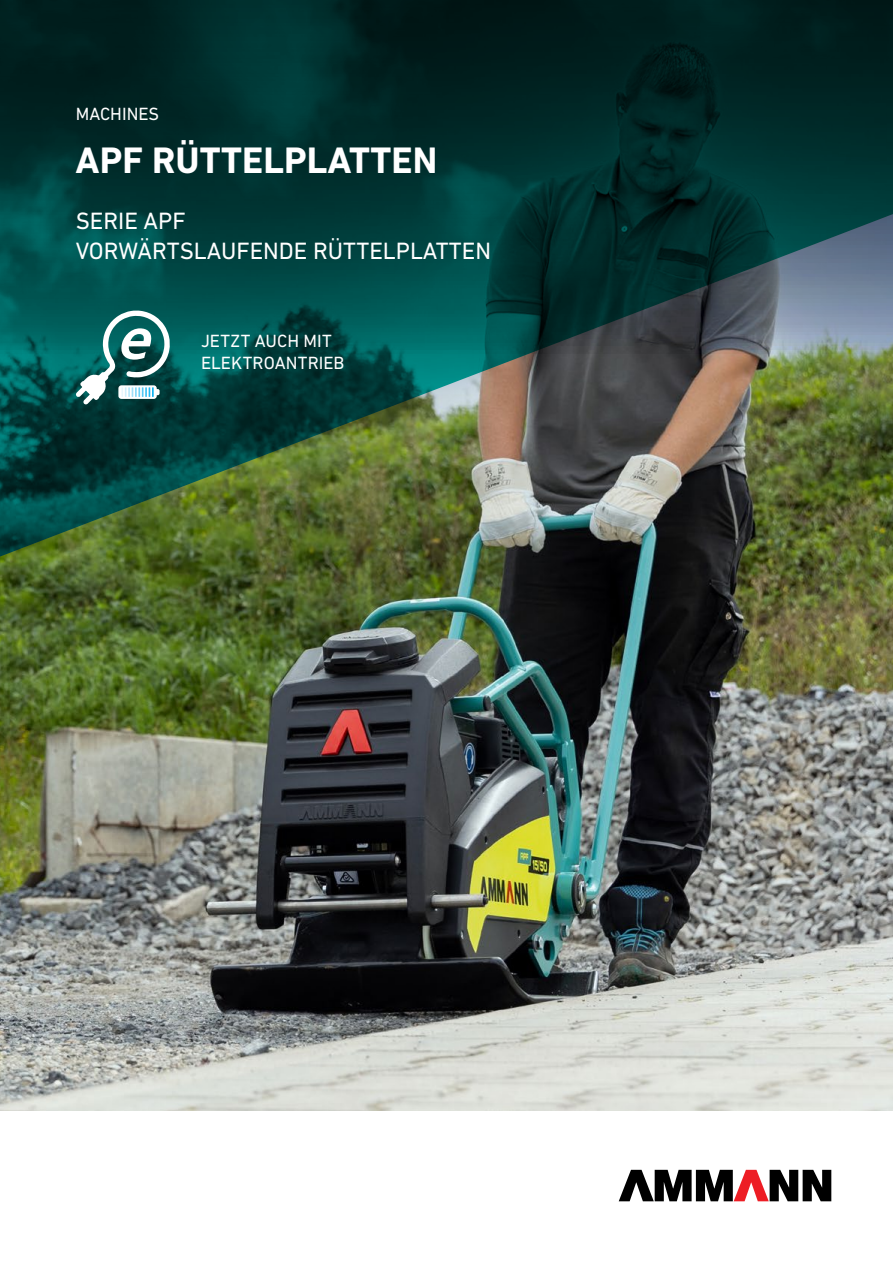
<style>
.page{position:relative;width:893px;height:1263px;background:#fff}
.page>*{position:absolute;margin:0;border:0;box-sizing:border-box;transform-origin:0 0}
.t1{font:700 37.5px "DIN Next LT Pro";color:#fff}
.t2{font:24px/30px "DIN Next LT Pro";color:#fff}
.t3{font:18px/22.5px "DIN Next LT Pro";color:#fff}
</style>
<div class="page">
<img style="left:0;top:561px;width:893px;height:549px">
<img style="left:0;top:0;width:893px;height:561px">
<svg style="left:76px;top:310px;width:94px;height:94px"></svg>
<svg style="left:619px;top:1170px;width:212px;height:31px"></svg>
<p class="t3" style="left:76px;top:102px;width:85px">MACHINES</p>
<h1 class="t1" style="left:76px;top:138px;width:363px">APF RÜTTELPLATTEN</h1>
<p class="t2" style="left:76px;top:206px;width:417px">SERIE APF<br>VORWÄRTSLAUFENDE RÜTTELPLATTEN</p>
<p class="t3" style="left:201px;top:329px;width:145px">JETZT AUCH MIT<br>ELEKTROANTRIEB</p>
</div>
